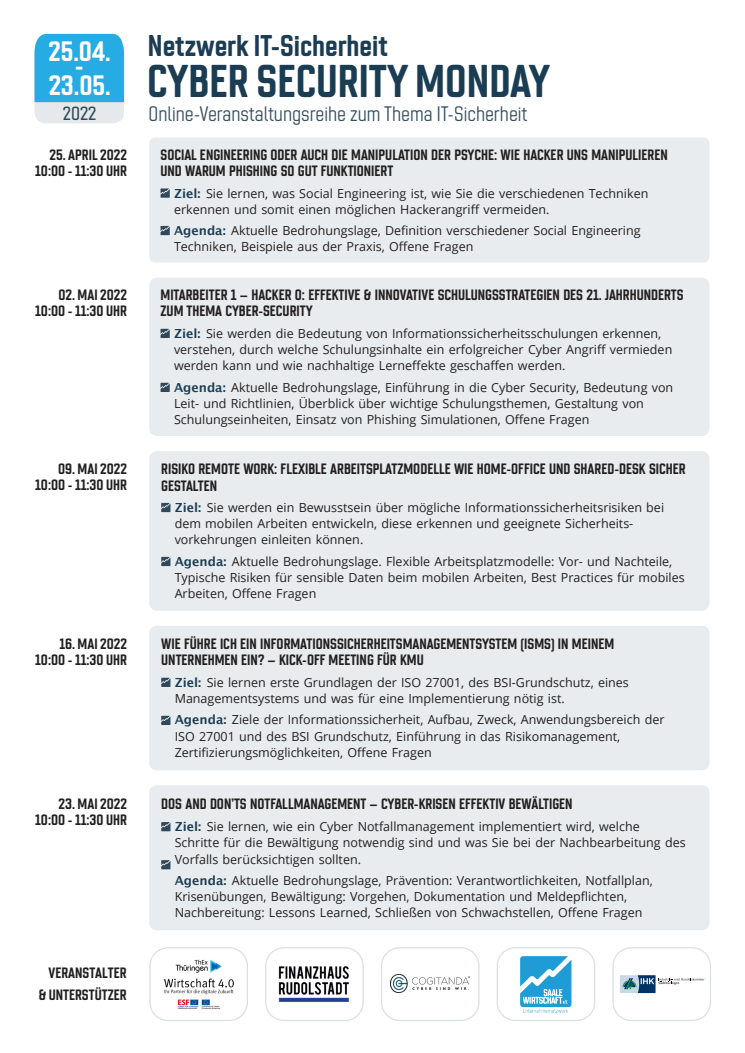
<style>
.page{position:relative;width:745px;height:1053px;background:#fff}
.page>*{position:absolute;margin:0;border:0;box-sizing:border-box;transform-origin:0 0}
.t1{font:700 45.88px "Chromoxome Pro";color:#1b3d54}
.t2{font:700 29.96px "Chromoxome Pro";color:#1b3d54}
.t3{font:700 28px/34px "Chromoxome Pro";color:#fff}
.t4{font:300 21px "Chromoxome Pro";color:rgb(0 33 55/.8)}
.t5{font:500 19.08px "Chromoxome Pro";color:rgb(0 33 55/.8)}
.t6{font:700 15px/16px "Chromoxome Pro";color:#221f20;text-align:right}
.t7{font:12.48px/16.2px "Open Sans";color:#221f20}
.s1{font-family:"Lucida Grande";font-weight:700;color:#1b3d54}
.s2{font-family:"Lucida Grande";font-weight:700;color:#1c3e55}
</style>
<div class="page">
<img style="left:390px;top:974px;width:80px;height:18px">
<div style="left:381px;top:947px;width:98px;height:74px;border:1px solid #dbe0e2;border-radius:18px"></div>
<svg style="left:620px;top:975px;width:84px;height:17px"></svg>
<div style="left:612px;top:947px;width:98px;height:74px;border:1px solid #dbe0e2;border-radius:18px"></div>
<img style="left:520px;top:956px;width:52px;height:56px">
<div style="left:496px;top:947px;width:99px;height:74px;border:1px solid #dbe0e2;border-radius:18px"></div>
<img style="left:279px;top:966px;width:70px;height:36px">
<div style="left:265px;top:947px;width:98px;height:74px;border:1px solid #dbe0e2;border-radius:18px"></div>
<img style="left:151px;top:999px;width:95px;height:11px">
<img style="left:151px;top:957px;width:95px;height:38px">
<div style="left:149px;top:947px;width:99px;height:74px;border:1px solid #dbe0e2;border-radius:18px"></div>
<div style="left:149px;top:137px;width:560px;height:125px;background:#e9ecee;border-radius:6px"></div>
<svg style="left:160px;top:188px;width:10px;height:10px"></svg>
<svg style="left:160px;top:226px;width:10px;height:9px"></svg>
<div style="left:149px;top:277px;width:560px;height:159px;background:#e9ecee;border-radius:8px"></div>
<svg style="left:160px;top:329px;width:10px;height:9px"></svg>
<svg style="left:160px;top:383px;width:10px;height:9px"></svg>
<div style="left:149px;top:451px;width:560px;height:160px;background:#e9ecee;border-radius:8px"></div>
<svg style="left:161px;top:503px;width:9px;height:9px"></svg>
<svg style="left:161px;top:557px;width:9px;height:9px"></svg>
<div style="left:149px;top:626px;width:560px;height:144px;background:#e9ecee;border-radius:7px"></div>
<svg style="left:161px;top:677px;width:9px;height:10px"></svg>
<svg style="left:161px;top:715px;width:9px;height:10px"></svg>
<div style="left:149px;top:785px;width:560px;height:145px;background:#e9ecee;border-radius:7px"></div>
<svg style="left:161px;top:822px;width:9px;height:9px"></svg>
<svg style="left:161px;top:860px;width:9px;height:9px"></svg>
<svg style="left:34px;top:34px;width:90px;height:89px;background:#57bbe5"></svg>
<h3 class="t3" style="left:49px;top:37px;width:64px">25.04.<br>23.05.</h3>
<h3 class="t3" style="left:75px;top:51px;width:10px">-</h3>
<h3 class="t5" style="left:63px;top:106px;width:35px">2022</h3>
<h2 class="t2" style="left:148px;top:35px;width:241px">Netzwerk IT-Sicherheit</h2>
<h1 class="t1" style="left:147px;top:65px;width:404px">CYBER SECURITY MONDAY</h1>
<h3 class="t4" style="left:148px;top:106px;width:380px">Online-Veranstaltungsreihe zum Thema IT-Sicherheit</h3>
<p class="t6" style="left:35px;top:148px;width:93px">25. APRIL 2022<br>10:00 - 11:30 UHR</p>
<p class="t6" style="left:160px;top:148px;width:508px;line-height:16.2px;text-align:left">SOCIAL ENGINEERING ODER AUCH DIE MANIPULATION DER PSYCHE: WIE HACKER UNS MANIPULIEREN<br>UND WARUM PHISHING SO GUT FUNKTIONIERT</p>
<p class="t7" style="left:174px;top:186px;width:475px"><span class="s1">Ziel:</span> Sie lernen, was Social Engineering ist, wie Sie die verschiedenen Techniken erkennen und somit einen möglichen Hackerangriff vermeiden.</p>
<p class="t7" style="left:174px;top:223px;width:468px"><span class="s2">Agenda:</span> Aktuelle Bedrohungslage, Definition verschiedener Social Engineering<br>Techniken, Beispiele aus der Praxis, Offene Fragen</p>
<p class="t6" style="left:35px;top:288px;width:93px">02. MAI 2022<br>10:00 - 11:30 UHR</p>
<p class="t6" style="left:160px;top:288px;width:524px;line-height:16.2px;text-align:left">MITARBEITER 1 – HACKER 0: EFFEKTIVE &amp; INNOVATIVE SCHULUNGSSTRATEGIEN DES 21. JAHRHUNDERTS<br>ZUM THEMA CYBER-SECURITY</p>
<p class="t7" style="left:174px;top:326px;width:499px"><span class="s1">Ziel:</span> Sie werden die Bedeutung von Informationssicherheitsschulungen erkennen, verstehen, durch welche Schulungsinhalte ein erfolgreicher Cyber Angriff vermieden werden kann und wie nachhaltige Lerneffekte geschaffen werden.</p>
<p class="t7" style="left:174px;top:380px;width:500px"><span class="s2">Agenda:</span> Aktuelle Bedrohungslage, Einführung in die Cyber Security, Bedeutung von<br>Leit- und Richtlinien, Überblick über wichtige Schulungsthemen, Gestaltung von<br>Schulungseinheiten, Einsatz von Phishing Simulationen, Offene Fragen</p>
<p class="t6" style="left:35px;top:462px;width:93px">09. MAI 2022<br>10:00 - 11:30 UHR</p>
<p class="t6" style="left:161px;top:462px;width:525px;line-height:16.2px;text-align:left">RISIKO REMOTE WORK: FLEXIBLE ARBEITSPLATZMODELLE WIE HOME-OFFICE UND SHARED-DESK SICHER<br>GESTALTEN</p>
<p class="t7" style="left:175px;top:500px;width:490px"><span class="s1">Ziel:</span> Sie werden ein Bewusstsein über mögliche Informationssicherheitsrisiken bei dem mobilen Arbeiten entwickeln, diese erkennen und geeignete Sicherheits&shy;vorkehrungen einleiten können.</p>
<p class="t7" style="left:175px;top:554px;width:511px"><span class="s2">Agenda:</span> Aktuelle Bedrohungslage. Flexible Arbeitsplatzmodelle: Vor- und Nachteile,<br>Typische Risiken für sensible Daten beim mobilen Arbeiten, Best Practices für mobiles<br>Arbeiten, Offene Fragen</p>
<p class="t6" style="left:35px;top:637px;width:93px">16. MAI 2022<br>10:00 - 11:30 UHR</p>
<p class="t6" style="left:161px;top:637px;width:454px;line-height:16.2px;text-align:left">WIE FÜHRE ICH EIN INFORMATIONSSICHERHEITSMANAGEMENTSYSTEM (ISMS) IN MEINEM<br>UNTERNEHMEN EIN? – KICK-OFF MEETING FÜR KMU</p>
<p class="t7" style="left:175px;top:675px;width:455px"><span class="s1">Ziel:</span> Sie lernen erste Grundlagen der ISO 27001, des BSI-Grundschutz, eines<br>Managementsystems und was für eine Implementierung nötig ist.</p>
<p class="t7" style="left:175px;top:712px;width:491px"><span class="s2">Agenda:</span> Ziele der Informationssicherheit, Aufbau, Zweck, Anwendungsbereich der<br>ISO 27001 und des BSI Grundschutz, Einführung in das Risikomanagement,<br>Zertifizierungsmöglichkeiten, Offene Fragen</p>
<p class="t6" style="left:35px;top:796px;width:93px">23. MAI 2022<br>10:00 - 11:30 UHR</p>
<p class="t6" style="left:161px;top:796px;width:413px">DOS AND DON’TS NOTFALLMANAGEMENT – CYBER-KRISEN EFFEKTIV BEWÄLTIGEN</p>
<p class="t7" style="left:175px;top:819px;width:512px"><span class="s1">Ziel:</span> Sie lernen, wie ein Cyber Notfallmanagement implementiert wird, welche<br>Schritte für die Bewältigung notwendig sind und was Sie bei der Nachbearbeitung des<br>Vorfalls berücksichtigen sollten.</p>
<p class="t7" style="left:175px;top:873px;width:479px"><span class="s2">Agenda:</span> Aktuelle Bedrohungslage, Prävention: Verantwortlichkeiten, Notfallplan,<br>Krisenübungen, Bewältigung: Vorgehen, Dokumentation und Meldepflichten,<br>Nachbereitung: Lessons Learned, Schließen von Schwachstellen, Offene Fragen</p>
<p class="t6" style="left:39px;top:963px;width:89px;line-height:21.2px">VERANSTALTER &amp; UNTERSTÜTZER</p>
</div>
